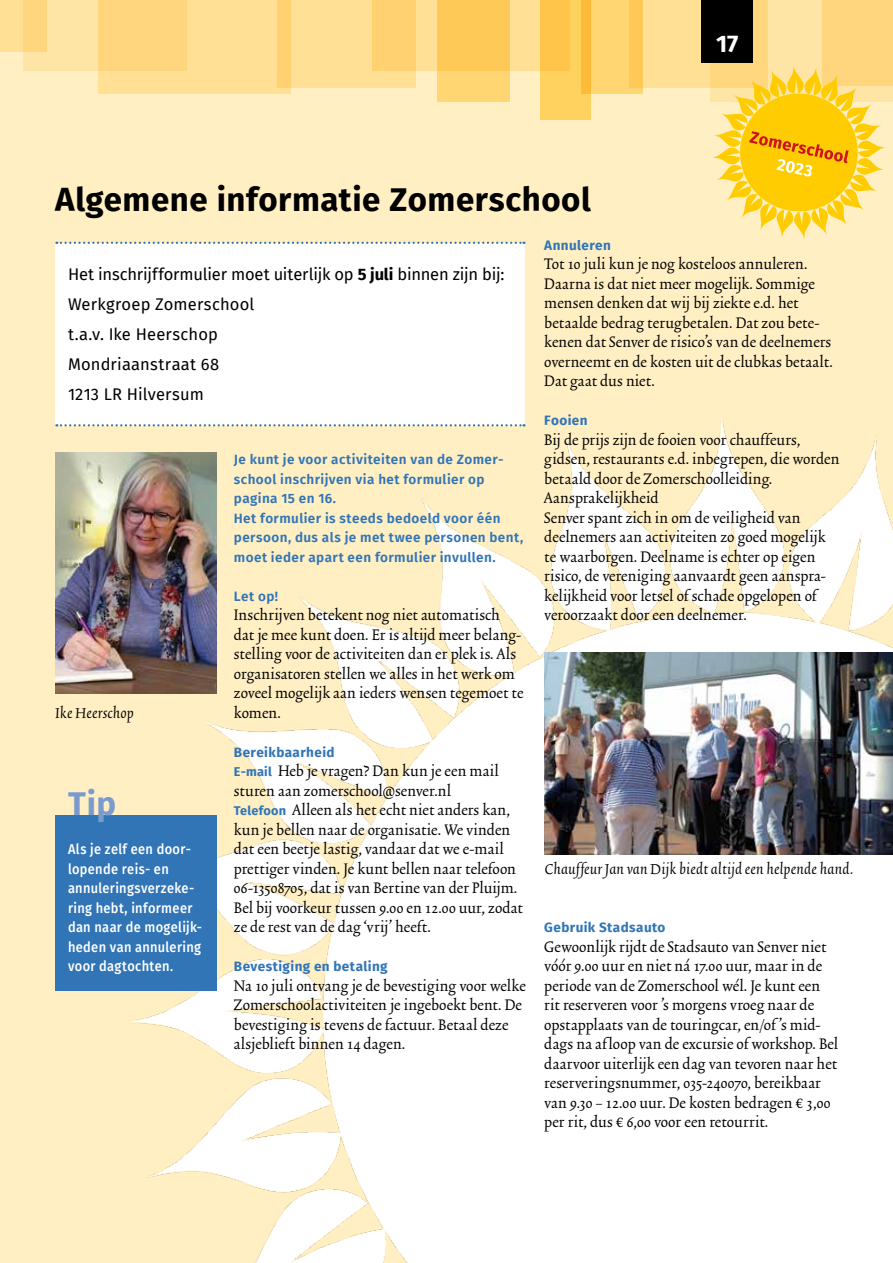
<style>
.page{position:relative;width:893px;height:1263px;background:#ffefc3}
.page>*{position:absolute;margin:0;border:0;box-sizing:border-box;transform-origin:0 0}
.t1{font:700 33px "Fira Sans";letter-spacing:.015em;color:#000}
.t2{font:700 33px "Fira Sans";color:#7b9bce}
.t3{font:700 24px "Fira Sans";color:#fff}
.t4{font:18px/19.5px "Trinite No 2 Rom Con";letter-spacing:.01em;color:#000}
.t5{font:italic 18px "Trinite No 2";letter-spacing:.01em;color:#000}
.t6{font:16.5px/30px "Fira Sans";color:#000}
.t7{font:500 14.25px/19.5px "Fira Sans";letter-spacing:.025em;color:#fff;scale:.9 1}
.t8{font:600 13.5px/19.5px "Fira Sans";letter-spacing:.03em;color:#3175b7}
.t9{font:700 13.5px "Fira Sans";letter-spacing:.03em;color:#3175b7}
.s1{font-weight:700}
.s2{font-family:"Fira Sans";font-weight:700;font-size:12.75px;color:#3175b7}
.s3{font-family:"Linotype Euro Font Rto S";font-size:13.5px}
</style>
<div class="page">
<img style="left:93px;top:417px;width:800px;height:846px">
<div style="left:23px;top:0;width:164px;height:71px;background:#ffe5a5"></div>
<div style="left:278px;top:0;width:138px;height:87px;background:#ffe095"></div>
<svg style="left:372px;top:0;width:168px;height:71px;background:#ffd984"></svg>
<div style="left:437px;top:0;width:73px;height:102px;background:linear-gradient(to bottom,#ffc54e,#ffd570)"></div>
<svg style="left:98px;top:0;width:192px;height:94px;background:#ffdb8a"></svg>
<svg style="left:540px;top:0;width:51px;height:119px;background:#ffcb55"></svg>
<svg style="left:581px;top:0;width:62px;height:94px;background:#ffd065"></svg>
<svg style="left:629px;top:0;width:81px;height:87px;background:#fcd987"></svg>
<svg style="left:710px;top:0;width:183px;height:102px;background:#fcdf9a"></svg>
<div style="left:822px;top:0;width:71px;height:85px;background:#ffd67e"></div>
<div style="left:702px;top:0;width:51px;height:62px;background:#000"></div>
<svg style="left:711px;top:65px;width:175px;height:174px"></svg>
<div style="left:0;top:0;width:47px;height:51px;background:linear-gradient(to right,#ffe39c,#ffd377)"></div>
<div style="left:56px;top:815px;width:161px;height:176px;background:#3175b7"></div>
<img style="left:544px;top:652px;width:349px;height:202px">
<img style="left:55px;top:452px;width:162px;height:241px">
<div style="left:55px;top:243px;width:470px;height:182px;background:#fff"></div>
<svg style="left:56px;top:242px;width:468px;height:2px"></svg>
<svg style="left:56px;top:424px;width:468px;height:2px"></svg>
<h1 class="t1" style="left:55px;top:172px;width:537px">Algemene informatie Zomerschool</h1>
<h2 class="t3" style="left:716px;top:24px;width:24px">17</h2>
<p class="t6" style="left:68px;top:259px;width:438px">Het inschrijfformulier moet uiterlijk op <span class="s1">5 juli</span> binnen zijn bij:<br>Werkgroep Zomerschool<br>t.a.v. Ike Heerschop<br>Mondriaanstraat 68<br>1213 LR Hilversum</p>
<p class="t5" style="left:55px;top:705px;width:80px">Ike Heerschop</p>
<h1 class="t2" style="left:68px;top:776px;width:50px">Tip</h1>
<p class="t7" style="left:68px;top:839px;width:150px">Als je zelf een door&shy;lopende reis- en annuleringsverzeke&shy;ring hebt, informeer dan naar de mogelijk&shy;heden van annulering voor dagtochten.</p>
<p class="t8" style="left:234px;top:449px;width:291px">Je kunt je voor activiteiten van de Zomer&shy;school inschrijven via het formulier op pagina 15 en 16.<br>Het formulier is steeds bedoeld voor één persoon, dus als je met twee personen bent, moet ieder apart een formulier invullen.</p>
<p class="t8" style="left:234px;top:586px;width:46px">Let op!</p>
<p class="t4" style="left:234px;top:607px;width:291px">Inschrijven betekent nog niet automatisch dat je mee kunt doen. Er is altijd meer belang&shy;stelling voor de activiteiten dan er plek is. Als organisatoren stellen we alles in het werk om zoveel mogelijk aan ieders wensen tegemoet te komen.</p>
<p class="t9" style="left:234px;top:741px;width:102px">Bereikbaarheid</p>
<p class="t4" style="left:234px;top:763px;width:290px"><span class="s2">E-mail</span> Heb je vragen? Dan kun je een mail sturen aan zomerschool@senver.nl<br><span class="s2">Telefoon</span> Alleen als het echt niet anders kan, kun je bellen naar de organisatie. We vinden dat een beetje lastig, vandaar dat we e-mail prettiger vinden. Je kunt bellen naar telefoon 06-13508705, dat is van Bertine van der Pluijm.<br>Bel bij voorkeur tussen 9.00 en 12.00 uur, zodat ze de rest van de dag ‘vrij’ heeft.</p>
<p class="t9" style="left:234px;top:955px;width:155px">Bevestiging en betaling</p>
<p class="t4" style="left:234px;top:977px;width:293px">Na 10 juli ontvang je de bevestiging voor welke Zomerschoolactiviteiten je ingeboekt bent. De bevestiging is tevens de factuur. Betaal deze alsjeblieft binnen 14 dagen.</p>
<p class="t9" style="left:544px;top:234px;width:68px">Annuleren</p>
<p class="t4" style="left:544px;top:256px;width:290px">Tot 10 juli kun je nog kosteloos annuleren.<br>Daarna is dat niet meer mogelijk. Sommige mensen denken dat wij bij ziekte e.d. het betaalde bedrag terugbetalen. Dat zou bete&shy;kenen dat Senver de risico’s van de deelnemers overneemt en de kosten uit de clubkas betaalt.<br>Dat gaat dus niet.</p>
<p class="t9" style="left:544px;top:409px;width:45px">Fooien</p>
<p class="t4" style="left:544px;top:431px;width:297px">Bij de prijs zijn de fooien voor chauffeurs, gidsen, restaurants e.d. inbegrepen, die worden betaald door de Zomerschoolleiding.<br>Aansprakelijkheid<br>Senver spant zich in om de veiligheid van deelnemers aan activiteiten zo goed mogelijk te waarborgen. Deelname is echter op eigen risico, de vereniging aanvaardt geen aanspra&shy;kelijkheid voor letsel of schade opgelopen of veroorzaakt door een deelnemer.</p>
<p class="t5" style="left:545px;top:861px;width:310px">Chauffeur Jan van Dijk biedt altijd een helpende hand.</p>
<p class="t9" style="left:544px;top:916px;width:123px">Gebruik Stadsauto</p>
<p class="t4" style="left:544px;top:938px;width:295px">Gewoonlijk rijdt de Stadsauto van Senver niet vóór 9.00 uur en niet ná 17.00 uur, maar in de periode van de Zomerschool wél. Je kunt een rit reserveren voor ’s morgens vroeg naar de opstapplaats van de touringcar, en/of ’s mid&shy;dags na afloop van de excursie of workshop. Bel daarvoor uiterlijk een dag van tevoren naar het reserveringsnummer, 035-240070, bereikbaar van 9.30 – 12.00 uur. De kosten bedragen <span class="s3">A</span> 3,00 per rit, dus <span class="s3">A</span> 6,00 voor een retourrit.</p>
</div>
